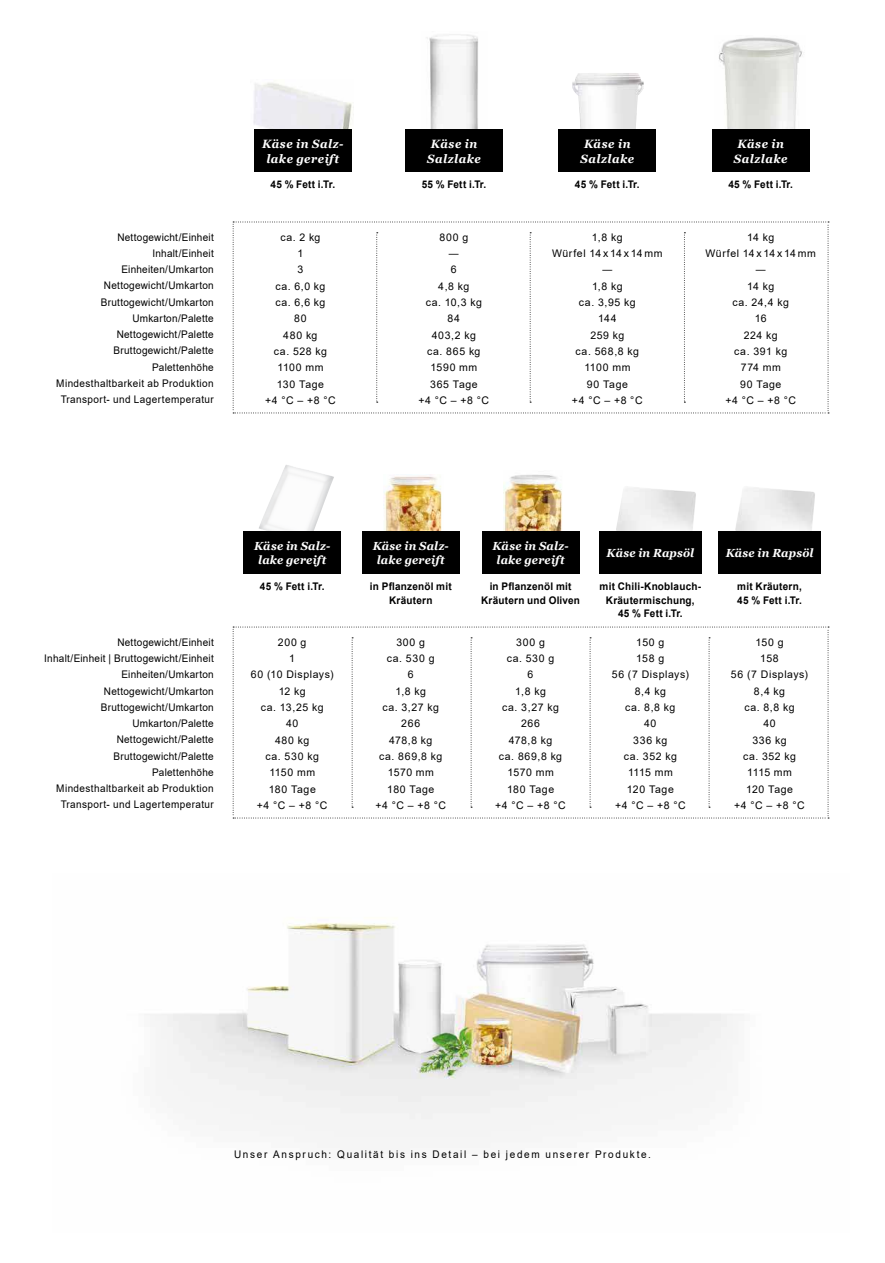
<style>
.page{position:relative;width:885px;height:1263px;background:#fff}
.page>*{position:absolute;margin:0;border:0;box-sizing:border-box;transform-origin:0 0}
.t1{font:italic 700 12px/14.4px "Georgia";letter-spacing:.045em;color:#fff;text-align:center;scale:.95 1}
.t2{font:italic 700 11.7px/14.4px "Georgia";letter-spacing:.02em;color:#fff;text-align:center;scale:.95 1}
.t3{font:10.5px/16.4px "Arial";letter-spacing:.055em;color:#000;text-align:center}
.t4{font:10.5px/16.2px "Arial";letter-spacing:.035em;color:#000;text-align:right;scale:.95 1}
.t5{font:700 10.5px/13.5px "Arial";letter-spacing:.02em;color:#000;text-align:center;scale:.95 1}
.t6{font:10.5px/16.4px "Arial";letter-spacing:.035em;color:#000;text-align:center}
.t7{font:10.5px/16.4px "Arial";letter-spacing:.06em;color:#000;text-align:center}
.t8{font:10.5px "Arial";letter-spacing:.165em;color:#000;scale:.95 1}
</style>
<div class="page">
<img style="left:383px;top:476px;width:59px;height:55px">
<img style="left:504px;top:474px;width:58px;height:57px">
<img style="left:259px;top:465px;width:75px;height:66px">
<img style="left:422px;top:34px;width:65px;height:96px">
<img style="left:616px;top:489px;width:10px;height:40px">
<img style="left:735px;top:489px;width:10px;height:40px">
<div style="left:243px;top:531px;width:98px;height:43px;background:#000"></div>
<div style="left:362px;top:531px;width:97px;height:43px;background:#000"></div>
<div style="left:481px;top:531px;width:98px;height:43px;background:#000"></div>
<div style="left:599px;top:531px;width:102px;height:43px;background:#000"></div>
<div style="left:718px;top:531px;width:102px;height:43px;background:#000"></div>
<svg style="left:233px;top:627px;width:596px;height:192px"></svg>
<img style="left:714px;top:37px;width:91px;height:93px">
<img style="left:253px;top:82px;width:99px;height:48px">
<img style="left:572px;top:73px;width:71px;height:57px">
<div style="left:254px;top:130px;width:98px;height:42px;background:#000"></div>
<div style="left:405px;top:130px;width:98px;height:42px;background:#000"></div>
<div style="left:558px;top:130px;width:98px;height:42px;background:#000"></div>
<svg style="left:233px;top:222px;width:596px;height:192px"></svg>
<div style="left:711px;top:130px;width:98px;height:42px;background:#000"></div>
<img style="left:145px;top:922px;width:599px;height:215px">
<p class="t1" style="left:262px;top:138px;width:87px">Käse in Salz&shy;lake gereift</p>
<p class="t1" style="left:427px;top:138px;width:58px">Käse in<br>Salzlake</p>
<p class="t1" style="left:580px;top:138px;width:58px">Käse in<br>Salzlake</p>
<p class="t1" style="left:733px;top:138px;width:58px">Käse in<br>Salzlake</p>
<p class="t5" style="left:728px;top:179px;width:70px">45 % Fett i.Tr.</p>
<p class="t5" style="left:270px;top:179px;width:70px">45 % Fett i.Tr.</p>
<p class="t5" style="left:421px;top:179px;width:69px">55 % Fett i.Tr.</p>
<p class="t5" style="left:575px;top:179px;width:70px">45 % Fett i.Tr.</p>
<p class="t4" style="left:56px;top:230px;width:167px">Nettogewicht/Einheit<br>Inhalt/Einheit<br>Einheiten/Umkarton<br>Nettogewicht/Umkarton<br>Bruttogewicht/Umkarton<br>Umkarton/Palette<br>Nettogewicht/Palette<br>Bruttogewicht/Palette<br>Palettenhöhe<br>Mindesthaltbarkeit ab Produktion<br>Transport- und Lagertemperatur</p>
<p class="t3" style="left:265px;top:230px;width:72px">ca. 2 kg<br>1<br>3<br>ca. 6,0 kg<br>ca. 6,6 kg<br>80<br>480 kg<br>ca. 528 kg<br>1100 mm<br>130 Tage<br>+4 °C – +8 °C</p>
<p class="t3" style="left:552px;top:230px;width:112px">1,8 kg<br>Würfel 14 x 14 x 14 mm ―<br>1,8 kg<br>ca. 3,95 kg<br>144<br>259 kg<br>ca. 568,8 kg<br>1100 mm<br>90 Tage<br>+4 °C – +8 °C</p>
<p class="t6" style="left:705px;top:230px;width:112px">14 kg<br>Würfel 14 x 14 x 14 mm ―<br>14 kg<br>ca. 24,4 kg<br>16<br>224 kg<br>ca. 391 kg<br>774 mm<br>90 Tage<br>+4 °C – +8 °C</p>
<p class="t7" style="left:418px;top:230px;width:72px">800 g<br>―<br>6<br>4,8 kg<br>ca. 10,3 kg<br>84<br>403,2 kg<br>ca. 865 kg<br>1590 mm<br>365 Tage<br>+4 °C – +8 °C</p>
<p class="t2" style="left:254px;top:539px;width:82px">Käse in Salz&shy;lake gereift</p>
<p class="t2" style="left:372px;top:539px;width:82px">Käse in Salz&shy;lake gereift</p>
<p class="t2" style="left:492px;top:539px;width:82px">Käse in Salz&shy;lake gereift</p>
<p class="t2" style="left:606px;top:547px;width:94px">Käse in Rapsöl</p>
<p class="t2" style="left:725px;top:547px;width:94px">Käse in Rapsöl</p>
<p class="t4" style="left:44px;top:635px;width:180px">Nettogewicht/Einheit<br>Inhalt/Einheit | Bruttogewicht/Einheit<br>Einheiten/Umkarton<br>Nettogewicht/Umkarton<br>Bruttogewicht/Umkarton<br>Umkarton/Palette<br>Nettogewicht/Palette<br>Bruttogewicht/Palette<br>Palettenhöhe<br>Mindesthaltbarkeit ab Produktion<br>Transport- und Lagertemperatur</p>
<p class="t5" style="left:260px;top:581px;width:70px">45 % Fett i.Tr.</p>
<p class="t5" style="left:370px;top:580px;width:88px">in Pflanzenöl mit<br>Kräutern</p>
<p class="t5" style="left:481px;top:580px;width:106px">in Pflanzenöl mit<br>Kräutern und Oliven</p>
<p class="t5" style="left:599px;top:581px;width:108px">mit Chili-Knoblauch-<br>Kräutermischung,<br>45 % Fett i.Tr.</p>
<p class="t5" style="left:737px;top:581px;width:70px;text-align:left">mit Kräutern,<br>45 % Fett i.Tr.</p>
<p class="t3" style="left:251px;top:635px;width:84px">200 g<br>1<br>60 (10 Displays)<br>12 kg<br>ca. 13,25 kg<br>40<br>480 kg<br>ca. 530 kg<br>1150 mm<br>180 Tage<br>+4 °C – +8 °C</p>
<p class="t3" style="left:375px;top:635px;width:72px">300 g<br>ca. 530 g<br>6<br>1,8 kg<br>ca. 3,27 kg<br>266<br>478,8 kg<br>ca. 869,8 kg<br>1570 mm<br>180 Tage<br>+4 °C – +8 °C</p>
<p class="t3" style="left:495px;top:635px;width:72px">300 g<br>ca. 530 g<br>6<br>1,8 kg<br>ca. 3,27 kg<br>266<br>478,8 kg<br>ca. 869,8 kg<br>1570 mm<br>180 Tage<br>+4 °C – +8 °C</p>
<p class="t3" style="left:611px;top:635px;width:79px">150 g<br>158 g<br>56 (7 Displays)<br>8,4 kg<br>ca. 8,8 kg<br>40<br>336 kg<br>ca. 352 kg<br>1115 mm<br>120 Tage<br>+4 °C – +8 °C</p>
<p class="t3" style="left:730px;top:635px;width:79px">150 g<br>158<br>56 (7 Displays)<br>8,4 kg<br>ca. 8,8 kg<br>40<br>336 kg<br>ca. 352 kg<br>1115 mm<br>120 Tage<br>+4 °C – +8 °C</p>
<p class="t8" style="left:234px;top:1150px;width:440px">Unser Anspruch: Qualität bis ins Detail – bei jedem unserer Produkte.</p>
</div>
